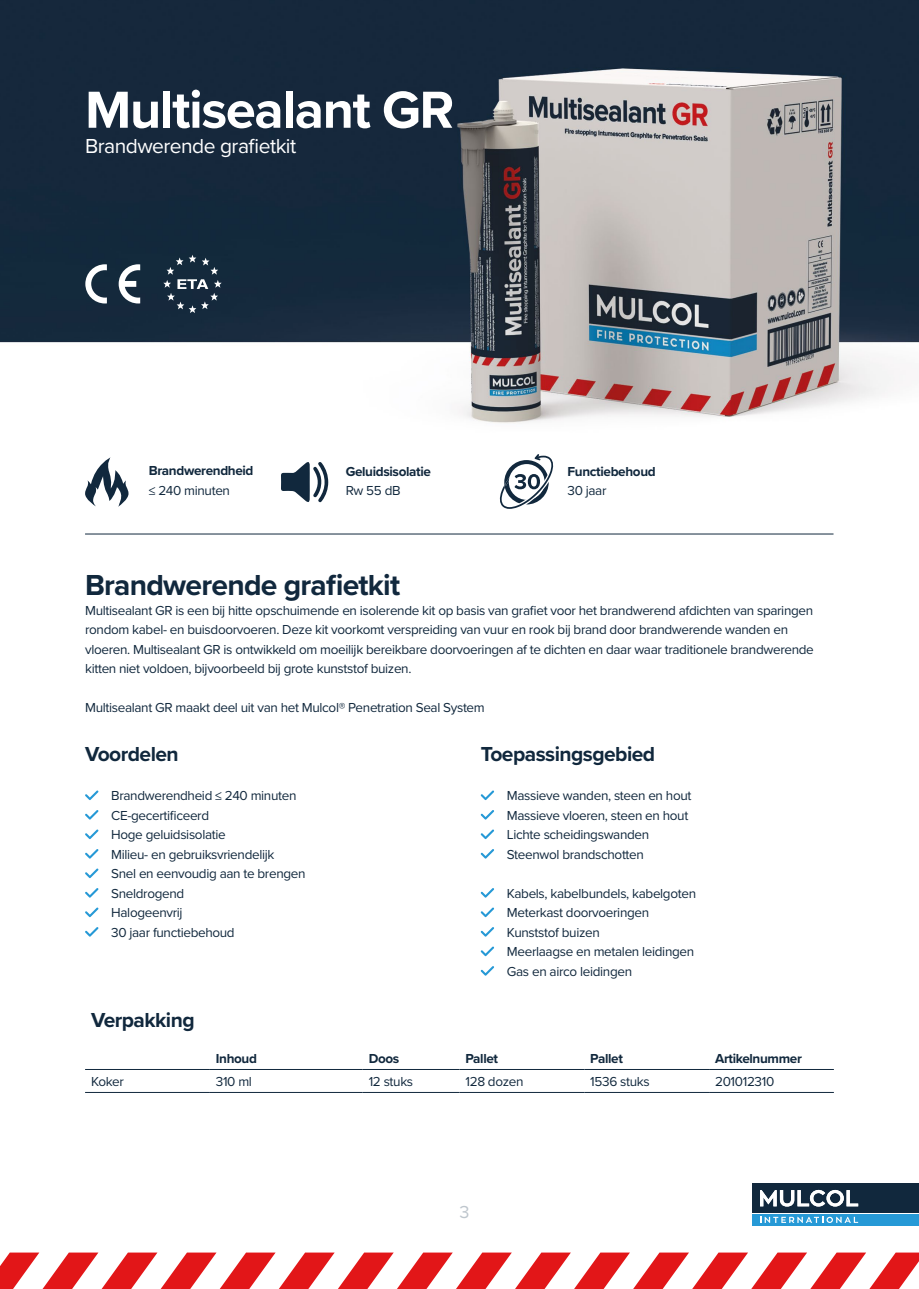
<style>
.page{position:relative;width:919px;height:1289px;background:#fff}
.page>*{position:absolute;margin:0;border:0;box-sizing:border-box;transform-origin:0 0}
.t1{font:700 54px "Proxima Nova";letter-spacing:-.025em;color:#fff}
.t2{font:700 30px "Proxima Nova";letter-spacing:-.025em;color:#11283d}
.t3{font:700 21px "Proxima Nova";letter-spacing:-.025em;color:#11283d}
.t4{font:21px "Proxima Nova";letter-spacing:-.025em;color:#fff}
.t5{font:18px "Proxima Nova";color:#bec6cd}
.t6{font:13.5px/19.5px "Proxima Nova";letter-spacing:-.025em;color:#11283d}
.t7{font:700 13.5px "Proxima Nova";letter-spacing:-.025em;color:#11283d}
</style>
<div class="page">
<svg style="left:0;top:1252px;width:918px;height:36px"></svg>
<div style="left:752px;top:1183px;width:166px;height:29px;background:#11283d"></div>
<div style="left:752px;top:1214px;width:166px;height:11px;background:#2699d6"></div>
<svg style="left:760px;top:1189px;width:98px;height:17px"></svg>
<svg style="left:760px;top:1216px;width:98px;height:6px"></svg>
<img style="left:0;top:0;width:918px;height:423px">
<hr style="left:85px;top:533px;width:748px;height:1px;background:#11283d">
<svg style="left:85px;top:264px;width:55px;height:39px"></svg>
<svg style="left:163px;top:255px;width:59px;height:58px;background:#304353"></svg>
<svg style="left:85px;top:790px;width:13px;height:10px"></svg>
<svg style="left:85px;top:810px;width:13px;height:9px"></svg>
<svg style="left:85px;top:829px;width:13px;height:10px"></svg>
<svg style="left:85px;top:849px;width:13px;height:9px"></svg>
<svg style="left:85px;top:868px;width:13px;height:10px"></svg>
<svg style="left:85px;top:888px;width:13px;height:9px"></svg>
<svg style="left:85px;top:907px;width:13px;height:10px"></svg>
<svg style="left:85px;top:927px;width:13px;height:9px"></svg>
<svg style="left:480px;top:790px;width:14px;height:10px"></svg>
<svg style="left:480px;top:810px;width:14px;height:9px"></svg>
<svg style="left:480px;top:829px;width:14px;height:10px"></svg>
<svg style="left:480px;top:849px;width:14px;height:9px"></svg>
<svg style="left:480px;top:888px;width:14px;height:9px"></svg>
<svg style="left:480px;top:907px;width:14px;height:10px"></svg>
<svg style="left:480px;top:927px;width:14px;height:9px"></svg>
<svg style="left:480px;top:946px;width:14px;height:10px"></svg>
<svg style="left:480px;top:966px;width:14px;height:9px"></svg>
<hr style="left:85px;top:1069px;width:125px;height:1px;background:#11283d">
<hr style="left:210px;top:1069px;width:152px;height:1px;background:#11283d">
<hr style="left:362px;top:1069px;width:97px;height:1px;background:#11283d">
<hr style="left:459px;top:1069px;width:125px;height:1px;background:#11283d">
<hr style="left:584px;top:1069px;width:125px;height:1px;background:#11283d">
<hr style="left:709px;top:1069px;width:124px;height:1px;background:#11283d">
<hr style="left:85px;top:1092px;width:125px;height:1px;background:#11283d">
<hr style="left:210px;top:1092px;width:152px;height:1px;background:#11283d">
<hr style="left:362px;top:1092px;width:97px;height:1px;background:#11283d">
<hr style="left:459px;top:1092px;width:125px;height:1px;background:#11283d">
<hr style="left:584px;top:1092px;width:125px;height:1px;background:#11283d">
<hr style="left:709px;top:1092px;width:124px;height:1px;background:#11283d">
<svg style="left:85px;top:457px;width:44px;height:49px"></svg>
<svg style="left:281px;top:462px;width:47px;height:41px"></svg>
<svg style="left:499px;top:454px;width:55px;height:55px"></svg>
<h1 class="t1" style="left:85px;top:69px;width:370px">Multisealant GR</h1>
<h3 class="t4" style="left:85px;top:131px;width:213px">Brandwerende grafietkit</h3>
<p class="t7" style="left:149px;top:460px;width:106px">Brandwerendheid</p>
<p class="t6" style="left:149px;top:480px;width:83px">≤ 240 minuten</p>
<p class="t7" style="left:345px;top:461px;width:87px">Geluidsisolatie</p>
<p class="t6" style="left:345px;top:480px;width:56px">Rw 55 dB</p>
<p class="t7" style="left:567px;top:461px;width:90px">Functiebehoud</p>
<p class="t6" style="left:567px;top:480px;width:40px">30 jaar</p>
<h2 class="t2" style="left:85px;top:563px;width:317px">Brandwerende grafietkit</h2>
<p class="t6" style="left:85px;top:600px;width:730px">Multisealant GR is een bij hitte opschuimende en isolerende kit op basis van grafiet voor het brandwerend afdichten van sparingen rondom kabel- en buisdoorvoeren. Deze kit voorkomt verspreiding van vuur en rook bij brand door brandwerende wanden en vloeren. Multisealant GR is ontwikkeld om moeilijk bereikbare doorvoeringen af te dichten en daar waar traditionele brandwerende kitten niet voldoen, bijvoorbeeld bij grote kunststof buizen.</p>
<p class="t6" style="left:85px;top:697px;width:401px">Multisealant GR maakt deel uit van het Mulcol® Penetration Seal System</p>
<h3 class="t3" style="left:85px;top:738px;width:95px">Voordelen</h3>
<p class="t6" style="left:111px;top:785px;width:196px">Brandwerendheid ≤ 240 minuten<br>CE-gecertificeerd<br>Hoge geluidsisolatie<br>Milieu- en gebruiksvriendelijk<br>Snel en eenvoudig aan te brengen<br>Sneldrogend<br>Halogeenvrij<br>30 jaar functiebehoud</p>
<h3 class="t3" style="left:480px;top:738px;width:176px">Toepassingsgebied</h3>
<p class="t6" style="left:507px;top:785px;width:186px">Massieve wanden, steen en hout<br>Massieve vloeren, steen en hout<br>Lichte scheidingswanden<br>Steenwol brandschotten</p>
<p class="t6" style="left:507px;top:882px;width:191px">Kabels, kabelbundels, kabelgoten<br>Meterkast doorvoeringen<br>Kunststof buizen<br>Meerlaagse en metalen leidingen<br>Gas en airco leidingen</p>
<h3 class="t3" style="left:91px;top:1003px;width:105px">Verpakking</h3>
<p class="t7" style="left:216px;top:1048px;width:43px">Inhoud</p>
<p class="t7" style="left:368px;top:1048px;width:32px">Doos</p>
<p class="t7" style="left:465px;top:1048px;width:34px">Pallet</p>
<p class="t7" style="left:590px;top:1048px;width:34px">Pallet</p>
<p class="t7" style="left:715px;top:1048px;width:88px">Artikelnummer</p>
<p class="t6" style="left:91px;top:1071px;width:34px">Koker</p>
<p class="t6" style="left:216px;top:1071px;width:38px">310 ml</p>
<p class="t6" style="left:368px;top:1071px;width:46px">12 stuks</p>
<p class="t6" style="left:465px;top:1071px;width:60px">128 dozen</p>
<p class="t6" style="left:590px;top:1071px;width:61px">1536 stuks</p>
<p class="t6" style="left:715px;top:1071px;width:61px">201012310</p>
<h3 class="t5" style="left:459px;top:1198px;width:12px">3</h3>
</div>
